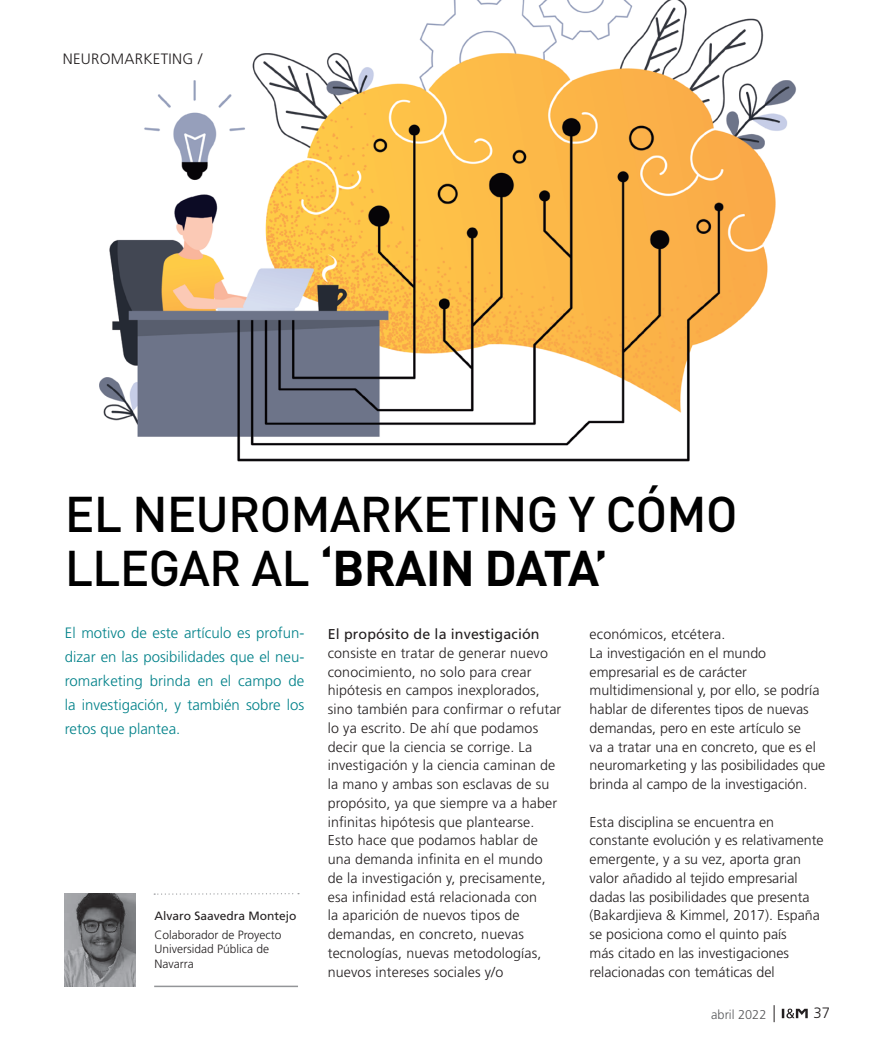
<style>
.page{position:relative;width:893px;height:1063px;background:#fff}
.page>*{position:absolute;margin:0;border:0;box-sizing:border-box;transform-origin:0 0}
.t1{font:500 49.5px/54px "DIN";letter-spacing:-.02em;color:#000}
.t2{font:300 15px/24px "Frutiger";color:#008189;text-align:justify}
.t3{font:300 15px "Frutiger";letter-spacing:.02em;color:#231f20}
.t4{font:300 14.25px/18.8px "Frutiger";letter-spacing:.01em;color:#231f20}
.t5{font:14.25px "Frutiger";letter-spacing:.01em;color:#231f20}
.t6{font:300 12.75px "Frutiger";color:#57585a}
.t7{font:300 12px/14.4px "Frutiger";color:#231f20}
.t8{font:12px "Frutiger";color:#231f20}
.s1{font-weight:700}
</style>
<div class="page">
<svg style="left:774px;top:1005px;width:1px;height:17px"></svg>
<svg style="left:782px;top:1009px;width:26px;height:9px"></svg>
<img style="left:99px;top:0;width:697px;height:462px">
<img style="left:65px;top:893px;width:71px;height:94px">
<svg style="left:154px;top:893px;width:145px;height:2px"></svg>
<hr style="left:154px;top:986px;width:144px;height:1px;background:#939598">
<p class="t3" style="left:63px;top:51px;width:141px">NEUROMARKETING /</p>
<h1 class="t1" style="left:65px;top:486px;width:674px">EL NEUROMARKETING Y CÓMO<br>LLEGAR AL <span class="s1">‘BRAIN DATA’</span></h1>
<p class="t2" style="left:65px;top:620px;width:241px">El motivo de este artículo es profun&shy;dizar en las posibilidades que el neu&shy;romarketing brinda en el campo de la investigación, y también sobre los retos que plantea.</p>
<p class="t8" style="left:154px;top:909px;width:144px">Alvaro Saavedra Montejo</p>
<p class="t7" style="left:154px;top:928px;width:129px">Colaborador de Proyecto<br>Universidad Pública de<br>Navarra</p>
<p class="t5" style="left:328px;top:626px;width:213px">El propósito de la investigación</p>
<p class="t4" style="left:328px;top:643px;width:235px">consiste en tratar de generar nuevo conocimiento, no solo para crear hipótesis en campos inexplorados, sino también para confirmar o refutar lo ya escrito. De ahí que podamos decir que la ciencia se corrige. La investigación y la ciencia caminan de la mano y ambas son esclavas de su propósito, ya que siempre va a haber infinitas hipótesis que plantearse.<br>Esto hace que podamos hablar de una demanda infinita en el mundo de la investigación y, precisamente, esa infinidad está relacionada con<br>la aparición de nuevos tipos de demandas, en concreto, nuevas tecnologías, nuevas metodologías, nuevos intereses sociales y/o</p>
<p class="t4" style="left:590px;top:625px;width:237px">económicos, etcétera.<br>La investigación en el mundo empresarial es de carácter multidimensional y, por ello, se podría hablar de diferentes tipos de nuevas demandas, pero en este artículo se<br>va a tratar una en concreto, que es el neuromarketing y las posibilidades que brinda al campo de la investigación.</p>
<p class="t4" style="left:590px;top:812px;width:236px">Esta disciplina se encuentra en constante evolución y es relativamente emergente, y a su vez, aporta gran valor añadido al tejido empresarial dadas las posibilidades que presenta (Bakardjieva &amp; Kimmel, 2017). España se posiciona como el quinto país<br>más citado en las investigaciones relacionadas con temáticas del</p>
<p class="t6" style="left:711px;top:1007px;width:57px">abril 2022</p>
<p class="t3" style="left:814px;top:1005px;width:18px">37</p>
</div>
